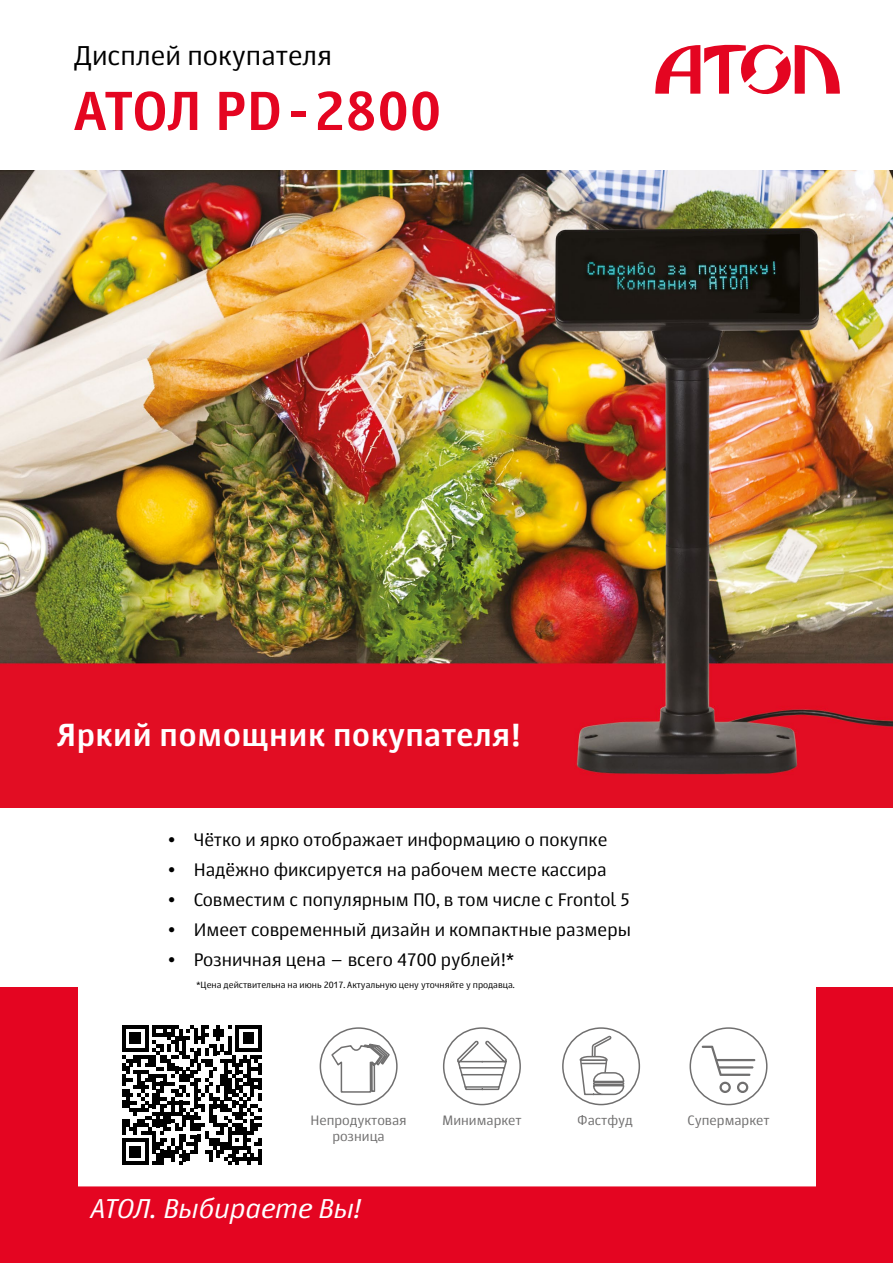
<style>
.page{position:relative;width:893px;height:1263px;background:#fff}
.page>*{position:absolute;margin:0;border:0;box-sizing:border-box;transform-origin:0 0}
.t1{font:700 54px "Story";color:#e40521}
.t2{font:700 31.5px "Story";color:#fff}
.t3{font:27px "Story";color:#000}
.t4{font:italic 27px "Story";color:#fff}
.t5{font:18px "Story";color:#000}
.t6{font:13.5px "Story";color:#706f6f}
.t7{font:9px "Story";color:#000}
</style>
<div class="page">
<svg style="left:655px;top:44px;width:185px;height:51px"></svg>
<div style="left:0;top:988px;width:77px;height:275px;background:#e40521"></div>
<div style="left:816px;top:988px;width:77px;height:275px;background:#e40521"></div>
<div style="left:0;top:1186px;width:893px;height:77px;background:#e40521"></div>
<svg style="left:122px;top:1025px;width:140px;height:140px"></svg>
<hr style="left:258px;top:1150px;width:4px;height:15px;background:#000">
<img style="left:0;top:170px;width:893px;height:638px">
<svg style="left:319px;top:1027px;width:79px;height:160px"></svg>
<div style="left:689px;top:1027px;width:78px;height:78px;border:2px solid #706f6f;border-radius:50%"></div>
<svg style="left:719px;top:1082px;width:12px;height:11px"></svg>
<svg style="left:737px;top:1082px;width:11px;height:11px"></svg>
<svg style="left:702px;top:1046px;width:48px;height:30px"></svg>
<hr style="left:718px;top:1066px;width:35px;height:2px;background:#706f6f">
<hr style="left:716px;top:1059px;width:39px;height:2px;background:#706f6f">
<svg style="left:443px;top:1027px;width:78px;height:79px"></svg>
<svg style="left:562px;top:1027px;width:79px;height:79px"></svg>
<div style="left:593px;top:1082px;width:31px;height:3px;border:2px solid #706f6f"></div>
<p class="t3" style="left:74px;top:39px;width:260px">Дисплей покупателя</p>
<p class="t1" style="left:74px;top:76px;width:370px">АТОЛ PD-2800</p>
<p class="t2" style="left:56px;top:715px;width:466px">Яркий помощник покупателя!</p>
<p class="t5" style="left:167px;top:829px;width:442px">• Чётко и ярко отображает информацию о покупке</p>
<p class="t5" style="left:167px;top:859px;width:441px">• Надёжно фиксируется на рабочем месте кассира</p>
<p class="t5" style="left:167px;top:889px;width:465px">• Совместим с популярным ПО, в том числе с Frontol 5</p>
<p class="t5" style="left:167px;top:919px;width:466px">• Имеет современный дизайн и компактные размеры</p>
<p class="t5" style="left:167px;top:949px;width:349px">• Розничная цена – всего 4700 рублей!*</p>
<p class="t7" style="left:196px;top:979px;width:320px">*Цена действительна на июнь 2017. Актуальную цену уточняйте у продавца.</p>
<p class="t6" style="left:310px;top:1111px;width:98px">Непродуктовая</p>
<p class="t6" style="left:332px;top:1127px;width:54px">розница</p>
<p class="t4" style="left:89px;top:1191px;width:272px">АТОЛ. Выбираете Вы!</p>
<p class="t6" style="left:442px;top:1111px;width:81px">Минимаркет</p>
<p class="t6" style="left:578px;top:1111px;width:57px">Фастфуд</p>
<p class="t6" style="left:687px;top:1111px;width:84px">Супермаркет</p>
</div>
